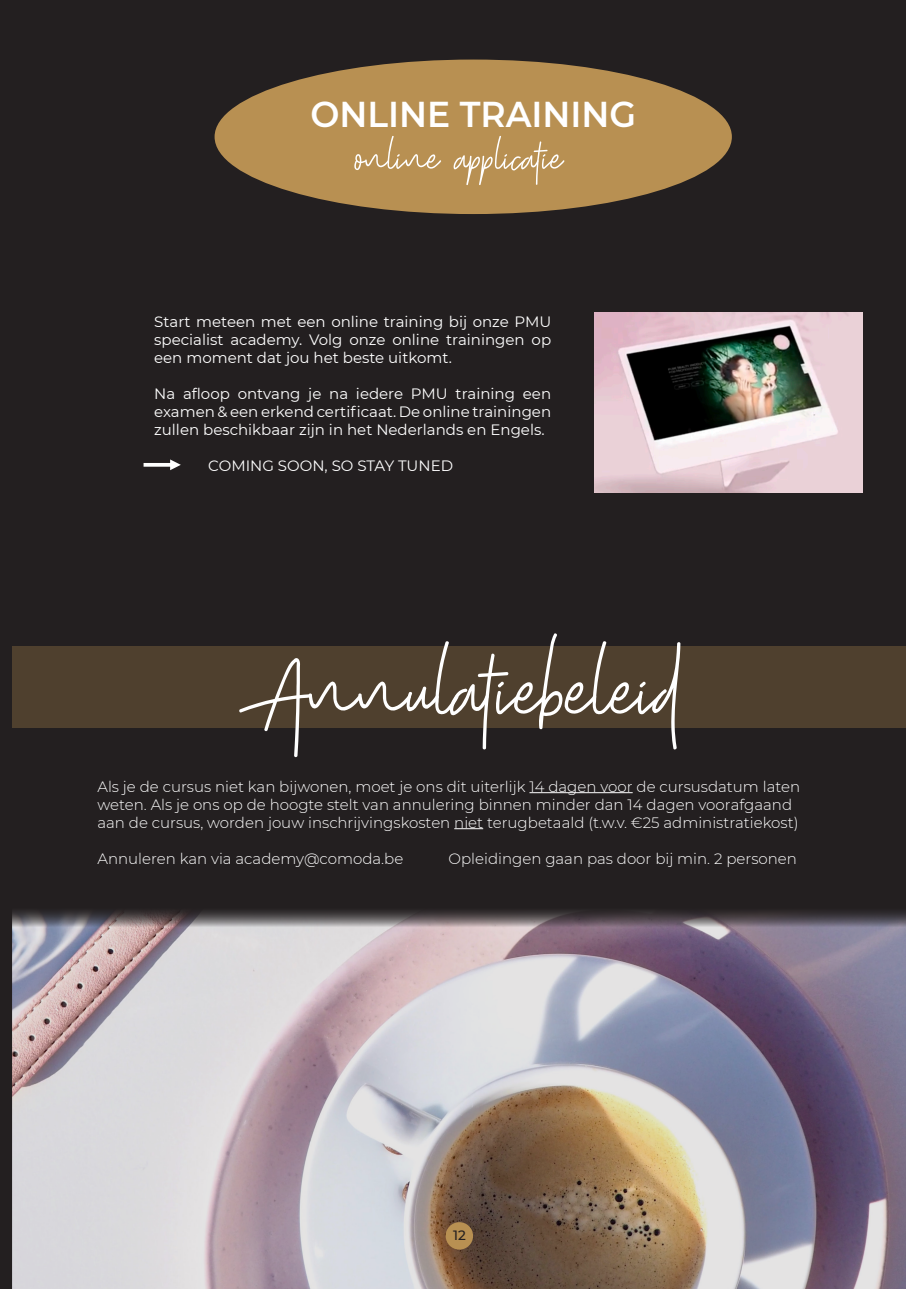
<style>
.page{position:relative;width:906px;height:1289px;background:#fff}
.page>*{position:absolute;margin:0;border:0;box-sizing:border-box;transform-origin:0 0}
.t1{font:126px "Shutter Stone Standard";color:#fff}
.t2{font:57px "Shutter Stone Standard";color:#fff}
.t3{font:600 35.85px "Montserrat";color:#fff;scale:.96 1}
.t4{font:300 15px/18px "Montserrat";color:#fff}
.t5{font:15px/18px "Montserrat";color:#fff;text-align:justify}
.t6{font:500 13.5px "Montserrat";color:#231f20}
</style>
<div class="page">
<div style="left:0;top:0;width:906px;height:1288px;background:#231f20"></div>
<div style="left:13px;top:646px;width:893px;height:82px;background:#4f402e"></div>
<img style="left:13px;top:911px;width:893px;height:377px">
<hr style="left:529px;top:792px;width:103px;height:1px;background:#fff">
<svg style="left:454px;top:828px;width:29px;height:1px"></svg>
<div style="left:446px;top:1222px;width:27px;height:27px;background:#b89052;border-radius:50%"></div>
<div style="left:215px;top:60px;width:517px;height:154px;background:#b89052;border-radius:50%"></div>
<img style="left:594px;top:312px;width:269px;height:180px">
<svg style="left:144px;top:459px;width:37px;height:11px"></svg>
<p class="t3" style="left:310px;top:89px;width:341px">ONLINE TRAINING</p>
<p class="t2" style="left:356px;top:132px;width:209px">online applicatie</p>
<p class="t5" style="left:154px;top:312px;width:398px">Start meteen met een online training bij onze PMU specialist academy. Volg onze online trainingen op een moment dat jou het beste uitkomt.</p>
<p class="t5" style="left:154px;top:384px;width:398px">Na afloop ontvang je na iedere PMU training een examen &amp; een erkend certificaat. De online trainingen zullen beschikbaar zijn in het Nederlands en Engels.</p>
<p class="t5" style="left:208px;top:456px;width:246px">COMING SOON, SO STAY TUNED</p>
<p class="t1" style="left:239px;top:633px;width:448px">Annulatiebeleid</p>
<p class="t4" style="left:97px;top:776px;width:704px">Als je de cursus niet kan bijwonen, moet je ons dit uiterlijk 14 dagen voor de cursusdatum laten weten. Als je ons op de hoogte stelt van annulering binnen minder dan 14 dagen voorafgaand aan de cursus, worden jouw inschrijvingskosten niet terugbetaald (t.w.v. €25 administratiekost)</p>
<p class="t4" style="left:97px;top:848px;width:307px">Annuleren kan via academy@comoda.be</p>
<p class="t4" style="left:448px;top:848px;width:350px">Opleidingen gaan pas door bij min. 2 personen</p>
<p class="t6" style="left:453px;top:1226px;width:14px">12</p>
</div>
